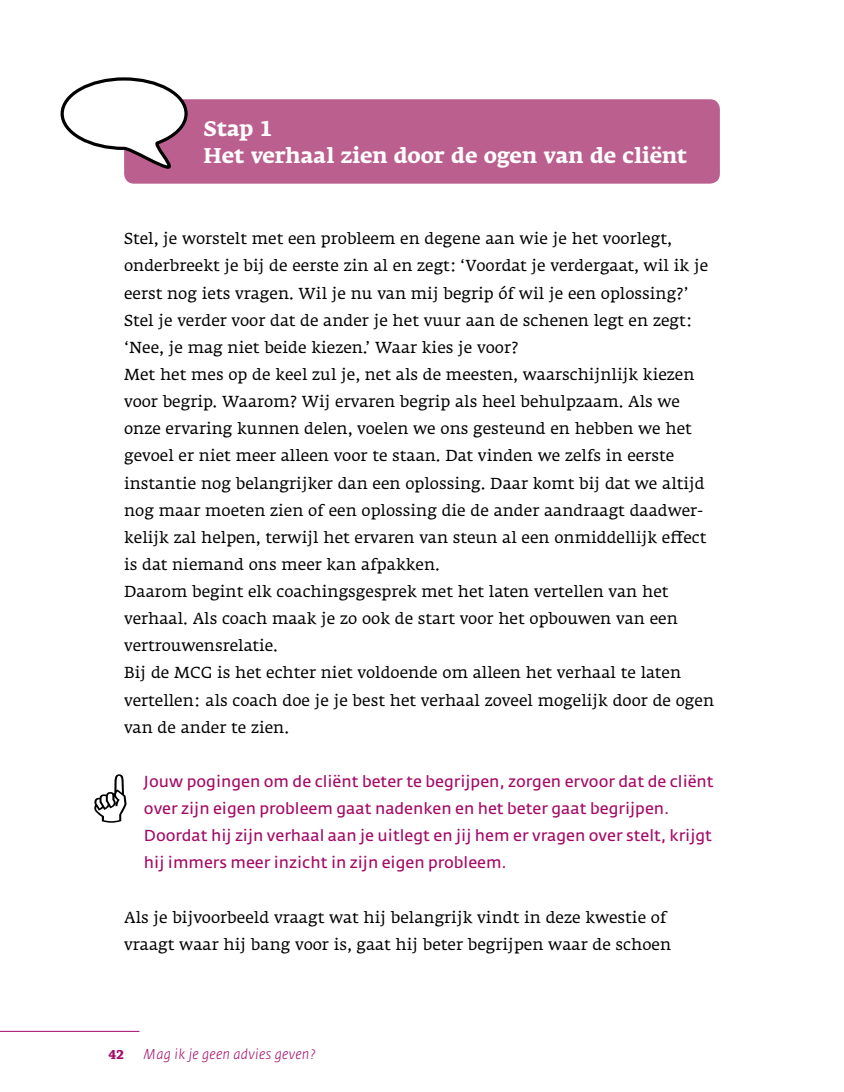
<style>
.page{position:relative;width:844px;height:1092px;background:#fff}
.page>*{position:absolute;margin:0;border:0;box-sizing:border-box;transform-origin:0 0}
.t1{font:21px/27.1px "Fedra Serif A Bold TF";letter-spacing:-.005em;color:#fff}
.t2{font:15.75px/27.1px "Fedra Serif A Book TF";color:#000}
.t3{font:15.75px/27.1px "Fedra Sans Normal TF";color:#a40a66}
.t4{font:italic 300 14px "Fedra Sans";letter-spacing:.02em;color:#a40a66}
.t5{font:700 14px "Chaparral Pro";color:#a40a66}
</style>
<div class="page">
<hr style="left:0;top:1030px;width:139px;height:1px;background:#a40a66">
<div style="left:124px;top:99px;width:595px;height:85px;background:#bb5f8f;border-radius:10px"></div>
<svg style="left:94px;top:774px;width:32px;height:48px"></svg>
<svg style="left:60px;top:77px;width:129px;height:92px"></svg>
<h1 class="t1" style="left:203px;top:115px;width:485px">Stap 1<br>Het verhaal zien door de ogen van de cliënt</h1>
<p class="t2" style="left:124px;top:225px;width:591px">Stel, je worstelt met een probleem en degene aan wie je het voorlegt, onderbreekt je bij de eerste zin al en zegt: ‘Voordat je verdergaat, wil ik je eerst nog iets vragen. Wil je nu van mij begrip óf wil je een oplossing?’ Stel je verder voor dat de ander je het vuur aan de schenen legt en zegt: ‘Nee, je mag niet beide kiezen.’ Waar kies je voor?<br>Met het mes op de keel zul je, net als de meesten, waarschijnlijk kiezen voor begrip. Waarom? Wij ervaren begrip als heel behulpzaam. Als we onze ervaring kunnen delen, voelen we ons gesteund en hebben we het gevoel er niet meer alleen voor te staan. Dat vinden we zelfs in eerste instantie nog belangrijker dan een oplossing. Daar komt bij dat we altijd nog maar moeten zien of een oplossing die de ander aandraagt daadwer&shy;kelijk zal helpen, terwijl het ervaren van steun al een onmiddellijk effect is dat niemand ons meer kan afpakken.<br>Daarom begint elk coachingsgesprek met het laten vertellen van het verhaal. Als coach maak je zo ook de start voor het opbouwen van een vertrouwensrelatie.<br>Bij de MCG is het echter niet voldoende om alleen het verhaal te laten vertellen: als coach doe je je best het verhaal zoveel mogelijk door de ogen van de ander te zien.</p>
<p class="t3" style="left:144px;top:768px;width:571px">Jouw pogingen om de cliënt beter te begrijpen, zorgen ervoor dat de cliënt over zijn eigen probleem gaat nadenken en het beter gaat begrijpen.<br>Doordat hij zijn verhaal aan je uitlegt en jij hem er vragen over stelt, krijgt hij immers meer inzicht in zijn eigen probleem.</p>
<p class="t2" style="left:124px;top:903px;width:548px">Als je bijvoorbeeld vraagt wat hij belangrijk vindt in deze kwestie of vraagt waar hij bang voor is, gaat hij beter begrijpen waar de schoen</p>
<p class="t5" style="left:108px;top:1045px;width:17px">42</p>
<p class="t4" style="left:144px;top:1046px;width:173px">Mag ik je geen advies geven?</p>
</div>
